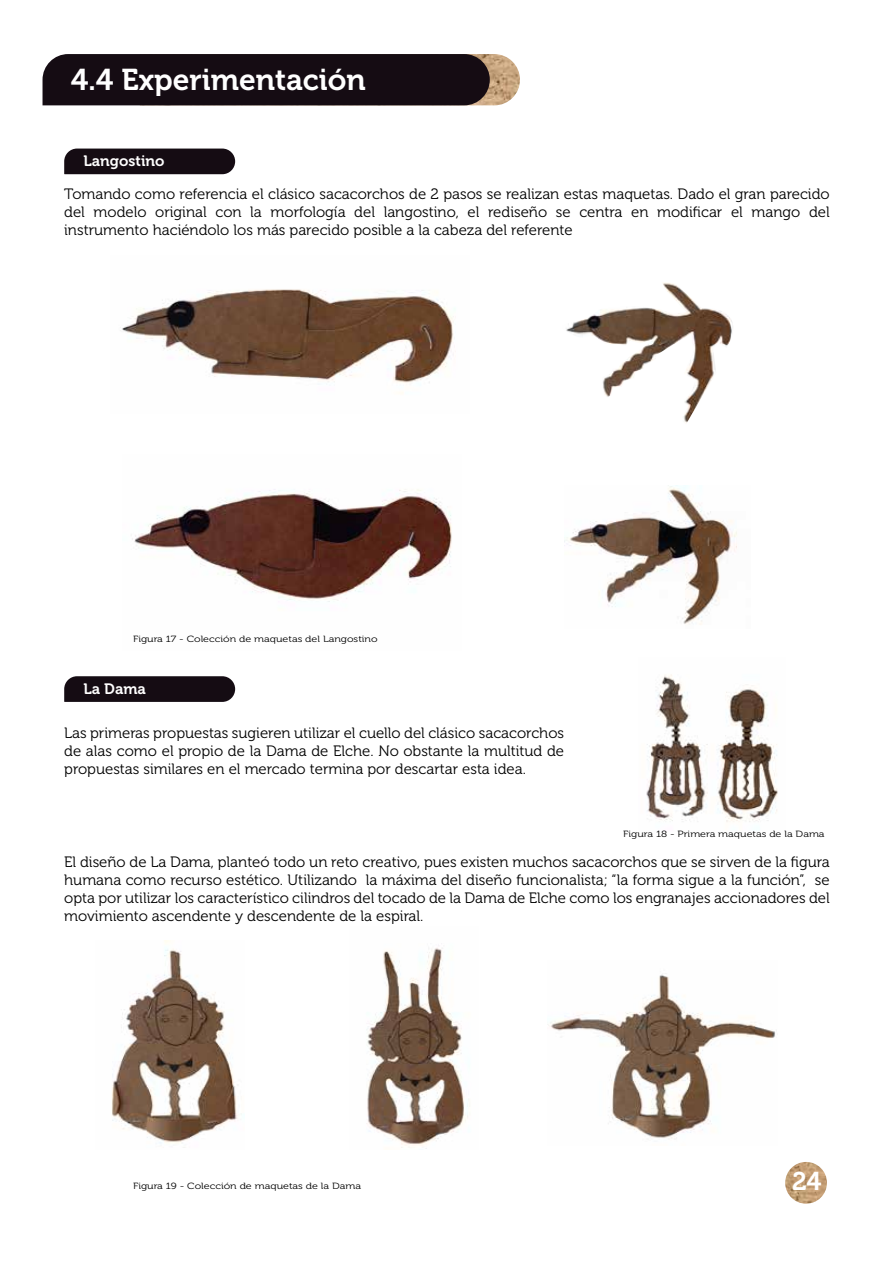
<style>
.page{position:relative;width:893px;height:1263px;background:#fff}
.page>*{position:absolute;margin:0;border:0;box-sizing:border-box;transform-origin:0 0}
.t1{font:30px "Museo 700";color:#fff}
.t2{font:25.5px "Museo 700";color:#fff}
.t3{font:15px/18px "Museo 300";color:#000;text-align:justify}
.t4{font:15px "Museo 700";color:#fff}
.t5{font:9px "Museo 300";color:#000;scale:1.19 1}
</style>
<div class="page">
<img style="left:366px;top:945px;width:102px;height:204px">
<img style="left:132px;top:489px;width:320px;height:113px">
<img style="left:564px;top:486px;width:173px;height:139px">
<img style="left:120px;top:289px;width:335px;height:105px">
<img style="left:112px;top:940px;width:126px;height:208px">
<img style="left:550px;top:974px;width:225px;height:165px">
<img style="left:646px;top:674px;width:132px;height:148px">
<img style="left:566px;top:282px;width:166px;height:141px">
<div style="left:64px;top:149px;width:171px;height:25px;background:#150c13"></div>
<svg style="left:64px;top:676px;width:171px;height:26px;background:#1d151b"></svg>
<img style="left:490px;top:54px;width:30px;height:51px">
<div style="left:43px;top:54px;width:447px;height:51px;background:#150c13"></div>
<img style="left:785px;top:1162px;width:42px;height:42px;border-radius:21px">
<h1 class="t1" style="left:71px;top:63px;width:297px">4.4 Experimentación</h1>
<p class="t4" style="left:83px;top:153px;width:82px">Langostino</p>
<p class="t3" style="left:64px;top:185px;width:767px">Tomando como referencia el clásico sacacorchos de 2 pasos se realizan estas maquetas. Dado el gran parecido del modelo original con la morfología del langostino, el rediseño se centra en modificar el mango del instrumento haciéndolo los más parecido posible a la cabeza del referente</p>
<p class="t5" style="left:133px;top:634px;width:207px">Figura 17 - Colección de maquetas del Langostino</p>
<p class="t4" style="left:83px;top:681px;width:64px">La Dama</p>
<p class="t3" style="left:64px;top:724px;width:501px">Las primeras propuestas sugieren utilizar el cuello del clásico sacacorchos de alas como el propio de la Dama de Elche. No obstante la multitud de propuestas similares en el mercado termina por descartar esta idea.</p>
<p class="t5" style="left:623px;top:829px;width:171px">Figura 18 - Primera maquetas de la Dama</p>
<p class="t3" style="left:64px;top:853px;width:767px">El diseño de La Dama, planteó todo un reto creativo, pues existen muchos sacacorchos que se sirven de la figura humana como recurso estético. Utilizando la máxima del diseño funcionalista; “la forma sigue a la función”, se opta por utilizar los característico cilindros del tocado de la Dama de Elche como los engranajes accionadores del movimiento ascendente y descendente de la espiral.</p>
<p class="t5" style="left:133px;top:1181px;width:193px">Figura 19 - Colección de maquetas de la Dama</p>
<h2 class="t2" style="left:792px;top:1167px;width:31px">24</h2>
</div>
